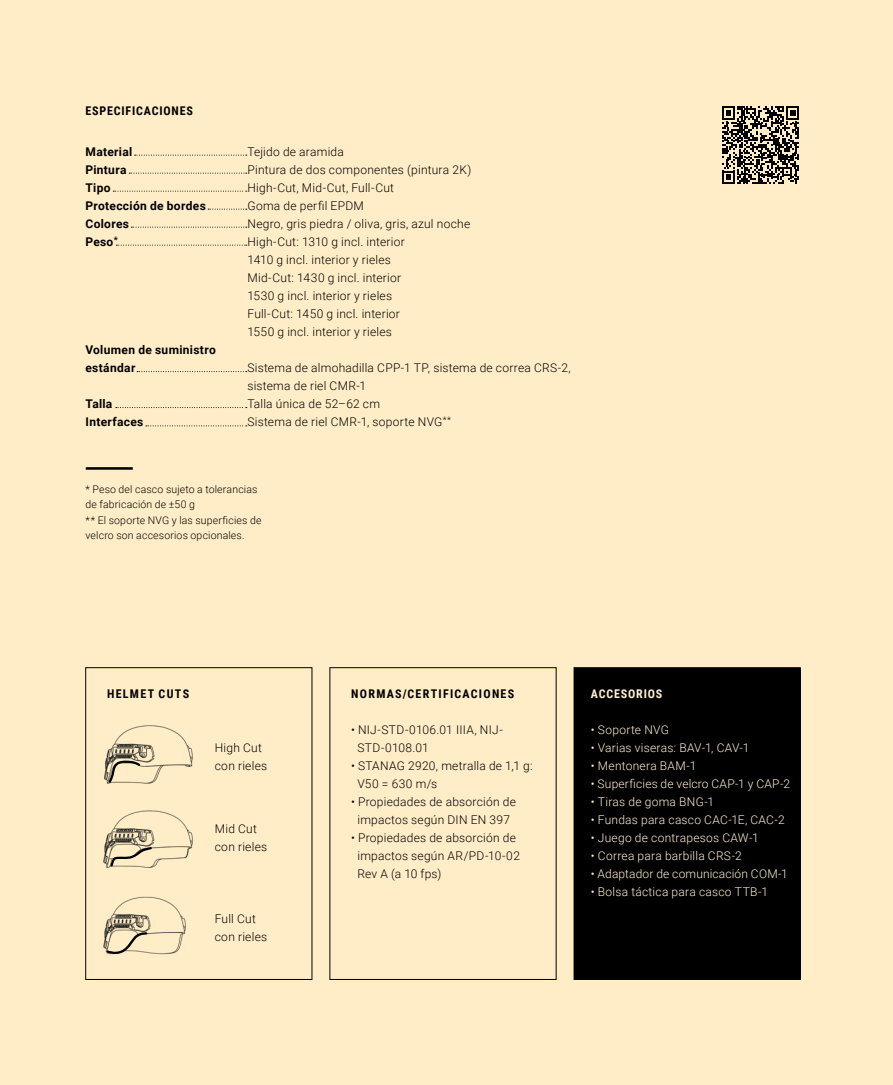
<style>
.page{position:relative;width:893px;height:1085px;background:#fff}
.page>*{position:absolute;margin:0;border:0;box-sizing:border-box;transform-origin:0 0}
.t1{font:300 12px/18px "Roboto";letter-spacing:.02em;color:#000}
.t2{font:300 12px "Roboto";letter-spacing:.02em;color:#fff0d2}
.t3{font:700 12px/18px "Roboto";letter-spacing:.025em;color:#000}
.t4{font:700 12px "Roboto Condensed";letter-spacing:.105em;color:#000}
.t5{font:700 12px "Roboto Condensed";letter-spacing:.07em;color:#000}
.t6{font:700 12px "Roboto Condensed";letter-spacing:.07em;color:#fff0d2}
.t7{font:300 10.5px/15px "Roboto";letter-spacing:.015em;color:#000}
</style>
<div class="page">
<div style="left:0;top:0;width:893px;height:1084px;background:#ffedc7"></div>
<div style="left:574px;top:667px;width:226px;height:312px;background:#000"></div>
<div style="left:574px;top:667px;width:226px;height:312px;border:1px solid #000"></div>
<hr style="left:86px;top:467px;width:47px;height:2px;background:#000">
<div style="left:85px;top:667px;width:227px;height:312px;border:1px solid #000"></div>
<img style="left:104px;top:725px;width:89px;height:59px">
<img style="left:103px;top:810px;width:90px;height:58px">
<img style="left:103px;top:896px;width:83px;height:59px">
<svg style="left:135px;top:155px;width:112px;height:1px"></svg>
<svg style="left:129px;top:173px;width:118px;height:1px"></svg>
<svg style="left:113px;top:191px;width:134px;height:1px"></svg>
<svg style="left:208px;top:209px;width:39px;height:1px"></svg>
<svg style="left:116px;top:245px;width:131px;height:1px"></svg>
<svg style="left:131px;top:227px;width:116px;height:1px"></svg>
<svg style="left:137px;top:371px;width:110px;height:1px"></svg>
<svg style="left:116px;top:407px;width:131px;height:1px"></svg>
<svg style="left:146px;top:425px;width:101px;height:1px"></svg>
<svg style="left:722px;top:106px;width:77px;height:78px"></svg>
<svg style="left:107px;top:758px;width:34px;height:26px"></svg>
<svg style="left:109px;top:845px;width:45px;height:22px"></svg>
<svg style="left:105px;top:929px;width:44px;height:25px"></svg>
<p class="t5" style="left:86px;top:103px;width:109px">ESPECIFICACIONES</p>
<p class="t3" style="left:86px;top:142px;width:48px">Material</p>
<p class="t1" style="left:248px;top:142px;width:98px">Tejido de aramida</p>
<p class="t3" style="left:86px;top:160px;width:43px">Pintura</p>
<p class="t1" style="left:248px;top:160px;width:225px">Pintura de dos componentes (pintura 2K)</p>
<p class="t3" style="left:86px;top:178px;width:27px">Tipo</p>
<p class="t1" style="left:248px;top:178px;width:148px">High-Cut, Mid-Cut, Full-Cut</p>
<p class="t3" style="left:86px;top:196px;width:122px">Protección de bordes</p>
<p class="t1" style="left:248px;top:196px;width:118px">Goma de perfil EPDM</p>
<p class="t3" style="left:86px;top:214px;width:45px">Colores</p>
<p class="t1" style="left:248px;top:214px;width:224px">Negro, gris piedra / oliva, gris, azul noche</p>
<p class="t3" style="left:86px;top:232px;width:34px">Peso<sup>*</sup></p>
<p class="t1" style="left:247px;top:232px;width:159px">High-Cut: 1310 g incl. interior<br>1410 g incl. interior y rieles<br>Mid-Cut: 1430 g incl. interior<br>1530 g incl. interior y rieles<br>Full-Cut: 1450 g incl. interior<br>1550 g incl. interior y rieles</p>
<p class="t3" style="left:85px;top:340px;width:132px">Volumen de suministro estándar</p>
<p class="t1" style="left:247px;top:358px;width:325px">Sistema de almohadilla CPP-1 TP, sistema de correa CRS-2, sistema de riel CMR-1</p>
<p class="t3" style="left:85px;top:394px;width:28px">Talla</p>
<p class="t1" style="left:247px;top:394px;width:134px">Talla única de 52–62 cm</p>
<p class="t3" style="left:85px;top:412px;width:59px">Interfaces</p>
<p class="t1" style="left:247px;top:412px;width:205px">Sistema de riel CMR-1, soporte NVG<sup>**</sup></p>
<p class="t7" style="left:86px;top:482px;width:177px">* Peso del casco sujeto a tolerancias de fabricación de ±50 g<br>** El soporte NVG y las superficies de velcro son accesorios opcionales.</p>
<p class="t4" style="left:107px;top:684px;width:84px">HELMET CUTS</p>
<p class="t1" style="left:215px;top:738px;width:54px">High Cut con rieles</p>
<p class="t1" style="left:215px;top:819px;width:54px">Mid Cut con rieles</p>
<p class="t1" style="left:215px;top:909px;width:54px">Full Cut con rieles</p>
<p class="t4" style="left:351px;top:684px;width:165px">NORMAS/CERTIFICACIONES</p>
<p class="t1" style="left:357px;top:719px;width:147px;text-indent:-6px">• NIJ-STD-0106.01 IIIA, NIJ-<br>STD-0108.01</p>
<p class="t1" style="left:357px;top:755px;width:177px;text-indent:-6px">• STANAG 2920, metralla de 1,1 g:<br>V50 = 630 m/s</p>
<p class="t1" style="left:351px;top:791px;width:166px;text-align:center">• Propiedades de absorción de impactos según DIN EN 397</p>
<p class="t1" style="left:357px;top:827px;width:164px;text-indent:-6px">• Propiedades de absorción de impactos según AR/PD-10-02<br>Rev A (a 10 fps)</p>
<p class="t6" style="left:591px;top:684px;width:73px">ACCESORIOS</p>
<p class="t2" style="left:591px;top:720px;width:80px">• Soporte NVG</p>
<p class="t2" style="left:591px;top:738px;width:160px">• Varias viseras: BAV-1, CAV-1</p>
<p class="t2" style="left:591px;top:756px;width:107px">• Mentonera BAM-1</p>
<p class="t2" style="left:591px;top:774px;width:201px">• Superficies de velcro CAP-1 y CAP-2</p>
<p class="t2" style="left:591px;top:792px;width:125px">• Tiras de goma BNG-1</p>
<p class="t2" style="left:591px;top:810px;width:196px">• Fundas para casco CAC-1E, CAC-2</p>
<p class="t2" style="left:591px;top:828px;width:169px">• Juego de contrapesos CAW-1</p>
<p class="t2" style="left:591px;top:846px;width:153px">• Correa para barbilla CRS-2</p>
<p class="t2" style="left:591px;top:864px;width:199px">• Adaptador de comunicación COM-1</p>
<p class="t2" style="left:591px;top:882px;width:179px">• Bolsa táctica para casco TTB-1</p>
</div>
